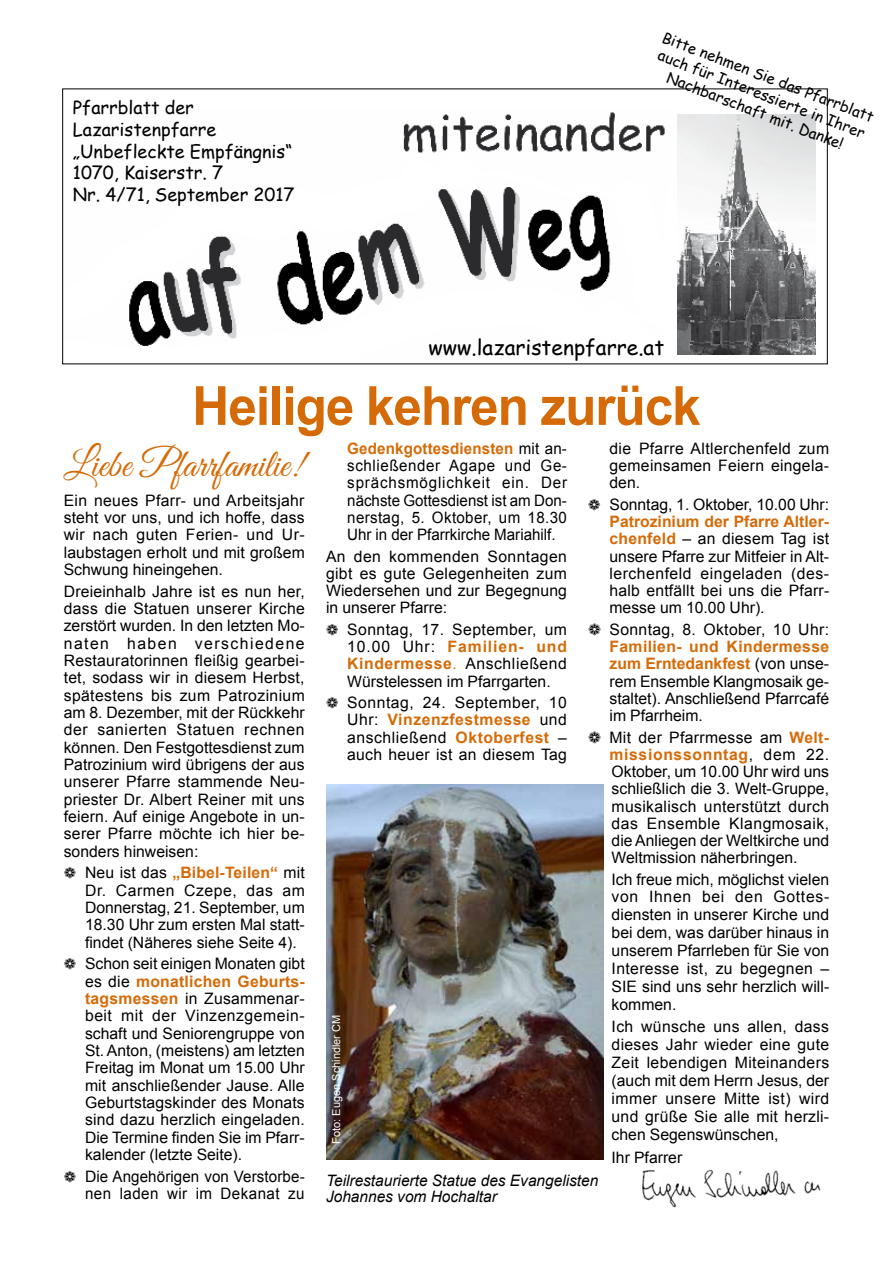
<style>
.page{position:relative;width:893px;height:1263px;background:#fff}
.page>*{position:absolute;margin:0;border:0;box-sizing:border-box;transform-origin:0 0}
.t1{font:700 54px "Arial";letter-spacing:-.02em;color:#d46b08;scale:.95 1}
.t2{font:39px "Great Vibes";color:#d46b08}
.t3{font:21px "Comic Sans MS";color:#000}
.t4{font:18px/21.6px "Comic Sans MS";color:#000}
.t5{font:15.75px/17.4px "Arial";letter-spacing:.005em;color:#000;text-align:justify}
.t6{font:15.75px/17.2px "Arial";letter-spacing:.005em;color:#000;text-align:justify;scale:.96 1}
.t7{font:italic 15.75px/16.5px "Arial";color:#000}
.t8{font:15px/18px "Comic Sans MS";color:#000;text-align:center}
.t9{font:10.95px "Arial";color:#fff}
.s1{font-weight:700;color:#d46b08}
.s2{color:#d46b08}
</style>
<div class="page">
<img style="left:129px;top:112px;width:687px;height:243px">
<img style="left:677px;top:114px;width:139px;height:240px">
<img style="left:326px;top:784px;width:277px;height:376px">
<img style="left:642px;top:1169px;width:179px;height:39px">
<p class="t4" style="left:73px;top:97px;width:223px">Pfarrblatt der<br>Lazaristenpfarre „Unbefleckte Empfängnis“<br>1070, Kaiserstr. 7<br>Nr. 4/71, September 2017</p>
<p class="t8" style="left:666px;top:28px;width:227px;rotate:21deg">Bitte nehmen Sie das Pfarrblatt auch für Interessierte in Ihrer<br>Nachbarschaft mit. Danke!</p>
<h3 class="t3" style="left:429px;top:331px;width:237px">www.lazaristenpfarre.at</h3>
<h1 class="t1" style="left:192px;top:370px;width:537px">Heilige kehren zurück</h1>
<h2 class="t2" style="left:64px;top:442px;width:241px">Liebe Pfarrfamilie!</h2>
<p class="t5" style="left:64px;top:492px;width:243px">Ein neues Pfarr- und Arbeitsjahr steht vor uns, und ich hoffe, dass wir nach guten Ferien- und Ur&shy;laubstagen erholt und mit großem Schwung hineingehen.</p>
<p class="t5" style="left:64px;top:582px;width:243px">Dreieinhalb Jahre ist es nun her, dass die Statuen unserer Kirche zerstört wurden. In den letzten Mo&shy;naten haben verschiedene Restauratorinnen fleißig gearbei&shy;tet, sodass wir in diesem Herbst, spätestens bis zum Patrozinium am 8. Dezember, mit der Rückkehr der sanierten Statuen rechnen können. Den Festgottesdienst zum Patrozinium wird übrigens der aus unserer Pfarre stammende Neu&shy;priester Dr. Albert Reiner mit uns feiern. Auf einige Angebote in un&shy;serer Pfarre möchte ich hier be&shy;sonders hinweisen:</p>
<p class="t5" style="left:85px;top:864px;width:221px">Neu ist das <span class="s1">„Bibel-Teilen“</span> mit Dr. Carmen Czepe, das am Donnerstag, 21. September, um 18.30 Uhr zum ersten Mal statt&shy;findet (Näheres siehe Seite 4).</p>
<p class="t5" style="left:85px;top:955px;width:221px">Schon seit einigen Monaten gibt es die <span class="s1">monatlichen Geburts&shy;tagsmessen</span> in Zusammenar&shy;beit mit der Vinzenzgemein&shy;schaft und Seniorengruppe von St. Anton, (meistens) am letzten Freitag im Monat um 15.00 Uhr mit anschließender Jause. Alle Geburtstagskinder des Monats sind dazu herzlich eingeladen.<br>Die Termine finden Sie im Pfarr&shy;kalender (letzte Seite).</p>
<p class="t5" style="left:85px;top:1168px;width:221px">Die Angehörigen von Verstorbe&shy;nen laden wir im Dekanat zu</p>
<p class="t5" style="left:609px;top:440px;width:221px">die Pfarre Altlerchenfeld zum gemeinsamen Feiern eingela&shy;den.</p>
<p class="t5" style="left:609px;top:496px;width:221px">Sonntag, 1. Oktober, 10.00 Uhr:</p>
<p class="t5" style="left:609px;top:513px;width:221px"><span class="s1">Patrozinium der Pfarre Altler&shy;chenfeld</span> – an diesem Tag ist unsere Pfarre zur Mitfeier in Alt&shy;lerchenfeld eingeladen (des&shy;halb entfällt bei uns die Pfarr&shy;messe um 10.00 Uhr).</p>
<p class="t5" style="left:609px;top:621px;width:221px">Sonntag, 8. Oktober, 10 Uhr:</p>
<p class="t5" style="left:609px;top:638px;width:221px"><span class="s1">Familien- und Kindermesse zum Erntedankfest</span> (von unse&shy;rem Ensemble Klangmosaik ge&shy;staltet). Anschließend Pfarrcafé im Pfarrheim.</p>
<p class="t5" style="left:609px;top:729px;width:221px">Mit der Pfarrmesse am <span class="s1">Welt&shy;missionssonntag</span>, dem 22.<br>Oktober, um 10.00 Uhr wird uns schließlich die 3. Welt-Gruppe, musikalisch unterstützt durch das Ensemble Klangmosaik, die Anliegen der Weltkirche und Weltmission näherbringen.</p>
<p class="t5" style="left:612px;top:870px;width:219px;line-height:17.9px">Ich freue mich, möglichst vielen von Ihnen bei den Gottes&shy;diensten in unserer Kirche und bei dem, was darüber hinaus in unserem Pfarrleben für Sie von Interesse ist, zu begegnen – SIE sind uns sehr herzlich will&shy;kommen.</p>
<p class="t5" style="left:612px;top:1018px;width:219px;line-height:18px">Ich wünsche uns allen, dass dieses Jahr wieder eine gute Zeit lebendigen Miteinanders (auch mit dem Herrn Jesus, der immer unsere Mitte ist) wird und grüße Sie alle mit herzli&shy;chen Segenswünschen,</p>
<p class="t5" style="left:612px;top:1149px;width:72px">Ihr Pfarrer</p>
<p class="t6" style="left:347px;top:440px;width:230px"><span class="s1">Gedenkgottesdiensten</span> mit an&shy;schließender Agape und Ge&shy;sprächsmöglichkeit ein. Der nächste Gottesdienst ist am Don&shy;nerstag, 5. Oktober, um 18.30<br>Uhr in der Pfarrkirche Mariahilf.</p>
<p class="t5" style="left:326px;top:548px;width:243px">An den kommenden Sonntagen gibt es gute Gelegenheiten zum Wiedersehen und zur Begegnung in unserer Pfarre:</p>
<p class="t5" style="left:347px;top:621px;width:221px">Sonntag, 17. September, um 10.00 Uhr: <span class="s1">Familien- und Kindermesse</span><span class="s2">.</span> Anschließend Würstelessen im Pfarrgarten.</p>
<p class="t5" style="left:347px;top:694px;width:221px">Sonntag, 24. September, 10<br>Uhr: <span class="s1">Vinzenzfestmesse</span> und anschließend <span class="s1">Oktoberfest</span> – auch heuer ist an diesem Tag</p>
<p class="t9" style="left:329px;top:1144px;width:131px;rotate:-90deg">Foto: Eugen Schindler CM</p>
<p class="t7" style="left:326px;top:1172px;width:274px">Teilrestaurierte Statue des Evangelisten<br>Johannes vom Hochaltar</p>
</div>
